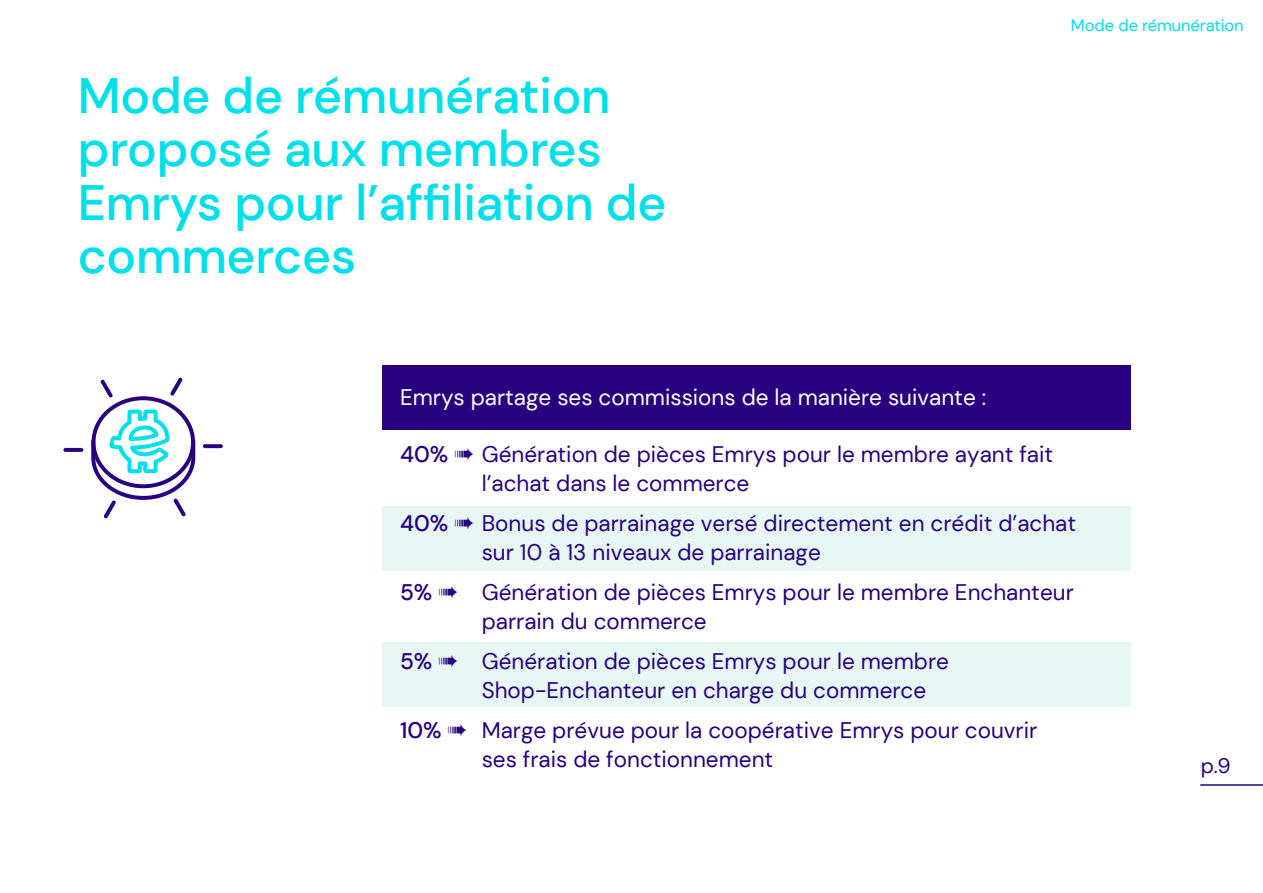
<style>
.page{position:relative;width:1263px;height:893px;background:#fff}
.page>*{position:absolute;margin:0;border:0;box-sizing:border-box;transform-origin:0 0}
.t1{font:500 49.65px/53.2px "DM Sans";letter-spacing:-.005em;color:#00e0ea}
.t2{font:22.5px/28.5px "DM Sans";color:#290180}
.t3{font:22.5px "DM Sans";color:#fff}
.t4{font:21px "DM Sans";color:#290180}
.t5{font:16.5px "DM Sans";letter-spacing:-.005em;color:#00dfe9}
.s1{font-weight:500}
</style>
<div class="page">
<div style="left:382px;top:506px;width:748px;height:65px;background:#e6f7f4"></div>
<div style="left:382px;top:365px;width:748px;height:64px;background:#290180"></div>
<div style="left:382px;top:642px;width:748px;height:65px;background:#e6f7f4"></div>
<hr style="left:1200px;top:784px;width:63px;height:2px;background:#290180">
<svg style="left:205px;top:444px;width:16px;height:4px"></svg>
<svg style="left:170px;top:377px;width:13px;height:19px"></svg>
<svg style="left:100px;top:379px;width:13px;height:19px"></svg>
<svg style="left:65px;top:448px;width:16px;height:4px"></svg>
<svg style="left:91px;top:408px;width:105px;height:111px"></svg>
<h1 class="t1" style="left:78px;top:69px;width:590px">Mode de rémunération proposé aux membres<br>Emrys pour l’affiliation de commerces</h1>
<p class="t5" style="left:1071px;top:15px;width:174px">Mode de rémunération</p>
<p class="t3" style="left:400px;top:383px;width:588px">Emrys partage ses commissions de la manière suivante :</p>
<p class="t2" style="left:482px;top:440px;width:573px;text-indent:-82px"><span class="s1">40%</span> ➠ Génération de pièces Emrys pour le membre ayant fait l’achat dans le commerce</p>
<p class="t2" style="left:482px;top:509px;width:596px;text-indent:-82px"><span class="s1">40%</span> ➠ Bonus de parrainage versé directement en crédit d’achat sur 10 à 13 niveaux de parrainage</p>
<p class="t2" style="left:482px;top:578px;width:594px;text-indent:-82px"><span class="s1">5%</span> ➠ Génération de pièces Emrys pour le membre Enchanteur parrain du commerce</p>
<p class="t2" style="left:482px;top:647px;width:469px;text-indent:-82px"><span class="s1">5%</span> ➠ Génération de pièces Emrys pour le membre<br>Shop-Enchanteur en charge du commerce</p>
<p class="t2" style="left:482px;top:716px;width:557px;text-indent:-82px"><span class="s1">10%</span> ➠ Marge prévue pour la coopérative Emrys pour couvrir ses frais de fonctionnement</p>
<p class="t4" style="left:1201px;top:752px;width:31px">p.9</p>
</div>
